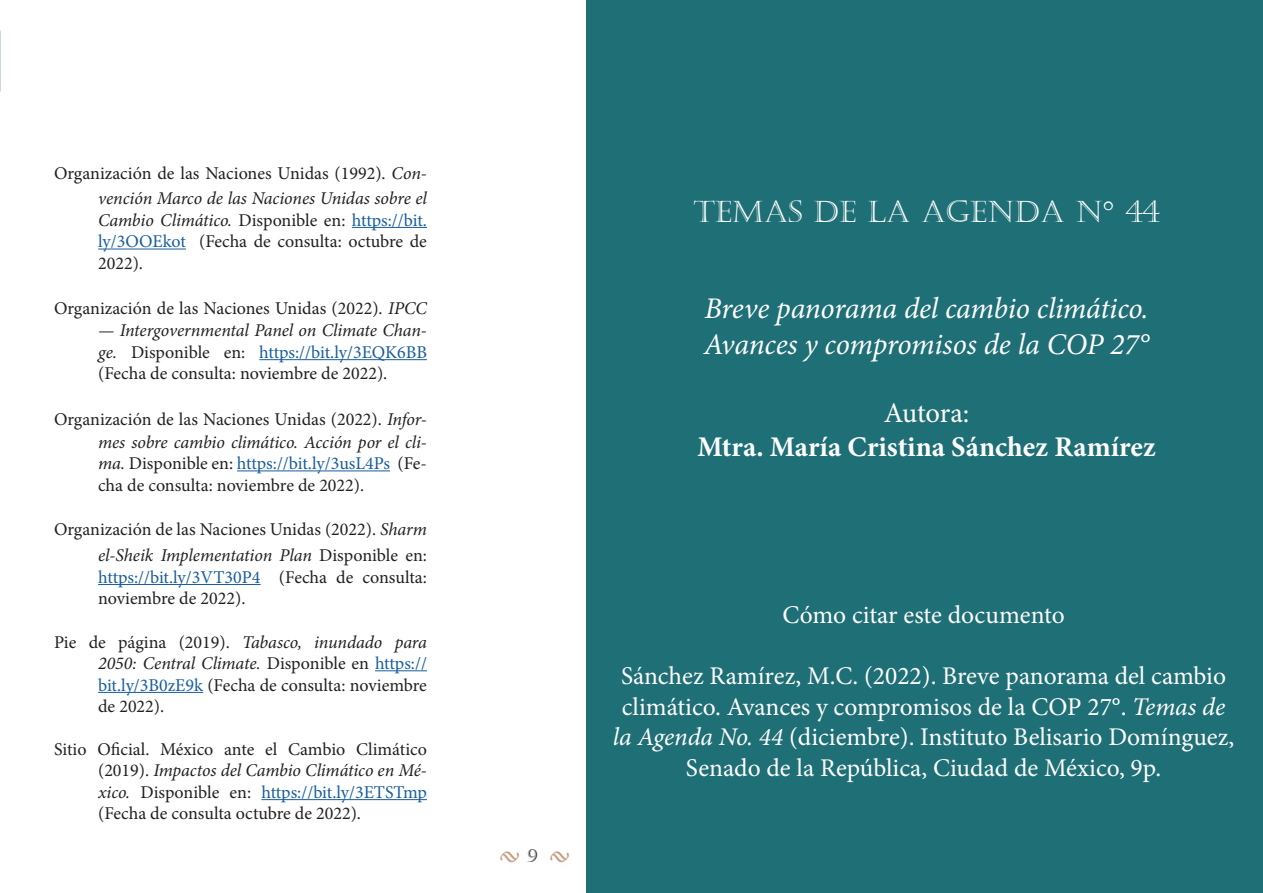
<style>
.page{position:relative;width:1263px;height:893px;background:#fff}
.page>*{position:absolute;margin:0;border:0;box-sizing:border-box;transform-origin:0 0}
.t1{font:italic 30px "Minion Pro";letter-spacing:-.01em;color:#fff}
.t2{font:30px "Castellar";color:#fff}
.t3{font:700 28.5px "Minion Pro";color:#fff}
.t4{font:28.5px "Minion Pro";letter-spacing:-.01em;color:#fff}
.t5{font:25.5px/30.6px "Minion Pro";color:#fff;text-align:center}
.t6{font:18px/21.6px "Minion Pro";color:#231f20;text-align:justify}
.t7{font:italic 18px/21.6px "Minion Pro";letter-spacing:-.005em;color:#231f20;text-align:justify}
.t8{font:18px "Castellar";color:#231f20}
.s1{font-style:italic}
.s2{font-style:normal}
.s3{font-style:normal;color:#175d9e}
.s4{color:#175d9e}
</style>
<div class="page">
<img style="left:500px;top:851px;width:19px;height:12px">
<img style="left:550px;top:851px;width:19px;height:12px">
<hr style="left:261px;top:799px;width:166px;height:1px;background:#175d9e">
<hr style="left:375px;top:670px;width:52px;height:1px;background:#175d9e">
<hr style="left:98px;top:692px;width:105px;height:1px;background:#175d9e">
<hr style="left:98px;top:584px;width:163px;height:1px;background:#175d9e">
<hr style="left:237px;top:470px;width:153px;height:1px;background:#175d9e">
<hr style="left:259px;top:359px;width:168px;height:1px;background:#175d9e">
<hr style="left:352px;top:227px;width:75px;height:1px;background:#175d9e">
<hr style="left:98px;top:249px;width:88px;height:1px;background:#175d9e">
<div style="left:587px;top:0;width:676px;height:893px;background:#1f6f77"></div>
<p class="t6" style="left:54px;top:162px;width:374px">Organización de las Naciones Unidas (1992). <span class="s1">Con-</span></p>
<p class="t7" style="left:98px;top:187px;width:330px">vención Marco de las Naciones Unidas sobre el Cambio Climático. <span class="s2">Disponible en:</span> <span class="s3">https://bit. ly/3OOEkot</span> <span class="s2">(Fecha de consulta: octubre de 2022).</span></p>
<p class="t2" style="left:693px;top:194px;width:468px">TEMAS DE LA AGENDA N° 44</p>
<p class="t1" style="left:705px;top:288px;width:445px">Breve panorama del cambio climático.</p>
<p class="t1" style="left:704px;top:324px;width:447px">Avances y compromisos de la COP 27°</p>
<p class="t6" style="left:54px;top:298px;width:374px">Organización de las Naciones Unidas (2022). <span class="s1">IPCC</span></p>
<p class="t6" style="left:98px;top:320px;width:330px"><span class="s1">— Intergovernmental Panel on Climate Chan&shy;ge.</span> Disponible en: <span class="s4">https://bit.ly/3EQK6BB </span>(Fecha de consulta: noviembre de 2022).</p>
<p class="t6" style="left:54px;top:408px;width:374px">Organización de las Naciones Unidas (2022). <span class="s1">Infor-</span></p>
<p class="t6" style="left:98px;top:431px;width:330px"><span class="s1">mes sobre cambio climático. Acción por el cli&shy;ma.</span> Disponible en: <span class="s4">https://bit.ly/3usL4Ps</span> (Fe&shy;cha de consulta: noviembre de 2022).</p>
<p class="t6" style="left:54px;top:519px;width:374px">Organización de las Naciones Unidas (2022). <span class="s1">Sharm</span></p>
<p class="t6" style="left:98px;top:545px;width:330px"><span class="s1">el-Sheik Implementation Plan</span> Disponible en: <span class="s4">https://bit.ly/3VT30P4</span> (Fecha de consulta: noviembre de 2022).</p>
<p class="t7" style="left:54px;top:631px;width:374px"><span class="s2">Pie de página (2019).</span> Tabasco, inundado para</p>
<p class="t6" style="left:98px;top:652px;width:330px"><span class="s1">2050: Central Climate.</span> Disponible en <span class="s4">https:// bit.ly/3B0zE9k</span> (Fecha de consulta: noviembre de 2022).</p>
<p class="t6" style="left:54px;top:738px;width:374px">Sitio Oficial. México ante el Cambio Climático</p>
<p class="t6" style="left:98px;top:760px;width:330px">(2019). <span class="s1">Impactos del Cambio Climático en Mé&shy;xico.</span> Disponible en: <span class="s4">https://bit.ly/3ETSTmp </span>(Fecha de consulta octubre de 2022).</p>
<p class="t8" style="left:527px;top:846px;width:12px">9</p>
<p class="t4" style="left:884px;top:394px;width:87px">Autora:</p>
<p class="t3" style="left:697px;top:427px;width:460px">Mtra. María Cristina Sánchez Ramírez</p>
<p class="t5" style="left:782px;top:600px;width:284px">Cómo citar este documento</p>
<p class="t5" style="left:613px;top:661px;width:623px">Sánchez Ramírez, M.C. (2022). Breve panorama del cambio climático. Avances y compromisos de la COP 27°. <span class="s1">Temas de la Agenda No. 44</span> (diciembre). Instituto Belisario Domínguez, Senado de la República, Ciudad de México, 9p.</p>
</div>
